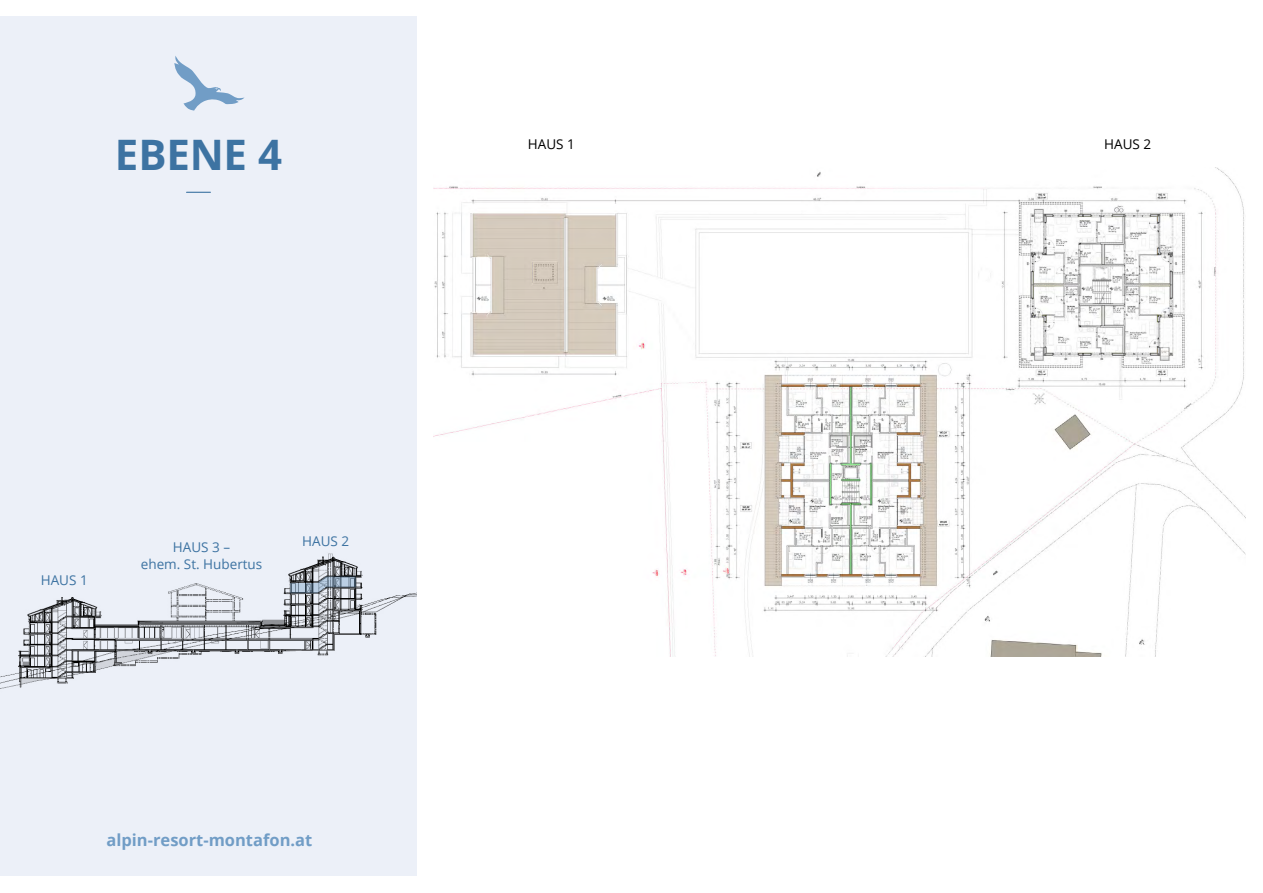
<style>
.page{position:relative;width:1263px;height:893px;background:#fff}
.page>*{position:absolute;margin:0;border:0;box-sizing:border-box;transform-origin:0 0}
.t1{font:700 42px "Open Sans";letter-spacing:-.005em;color:#3d73a2}
.t2{font:700 16.5px "Open Sans";color:#719dc6}
.t3{font:13.5px/16.2px "Open Sans";color:#3d73a2;text-align:center}
.t4{font:13.5px "Open Sans";color:#000}
</style>
<div class="page">
<div style="left:0;top:17px;width:417px;height:859px;background:#ecf0f8"></div>
<svg style="left:174px;top:56px;width:70px;height:55px"></svg>
<svg style="left:187px;top:192px;width:23px;height:1px"></svg>
<img style="left:0;top:553px;width:416px;height:136px">
<img style="left:434px;top:167px;width:812px;height:489px">
<svg style="left:290px;top:576px;width:66px;height:17px"></svg>
<h1 class="t1" style="left:115px;top:125px;width:169px">EBENE 4</h1>
<p class="t3" style="left:41px;top:572px;width:48px">HAUS 1</p>
<p class="t3" style="left:141px;top:539px;width:123px">HAUS 3 –<br>ehem. St. Hubertus</p>
<p class="t3" style="left:302px;top:533px;width:48px">HAUS 2</p>
<p class="t2" style="left:106px;top:828px;width:207px">alpin-resort-montafon.at</p>
<p class="t4" style="left:528px;top:134px;width:48px">HAUS 1</p>
<p class="t4" style="left:1104px;top:134px;width:48px">HAUS 2</p>
</div>
